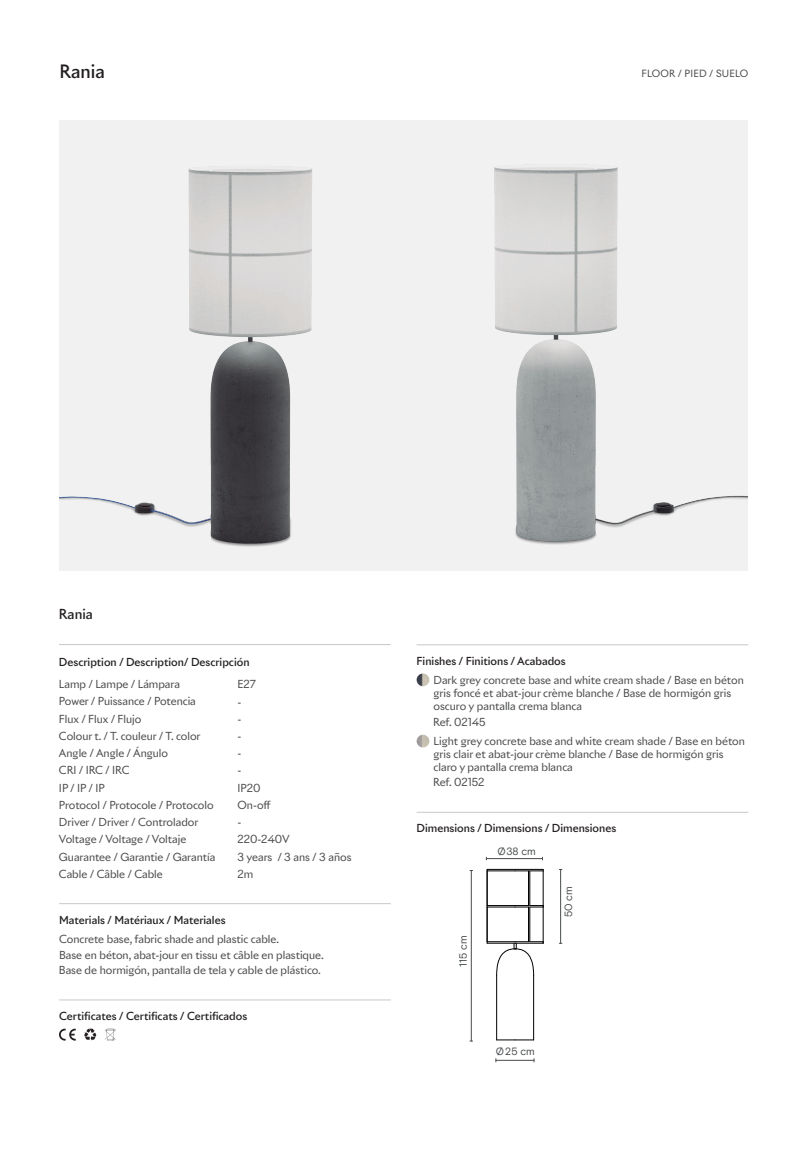
<style>
.page{position:relative;width:808px;height:1149px;background:#fff}
.page>*{position:absolute;margin:0;border:0;box-sizing:border-box;transform-origin:0 0}
.Header_Family_Name{font:500 18px "Riviera Nights";color:#231f20}
.Lamp_Name{font:500 13.5px "Riviera Nights";color:#231f20}
.Body{font:10.8px/12.9px "Riviera Nights";color:#4b4c4d}
.Lista{font:10.8px "Riviera Nights";color:#4b4c4d}
.t1{font:500 10.8px "Riviera Nights";color:#231f20}
.Lista_Data{font:10.8px "Riviera Nights";color:#4b4c4d}
.t2{font:10.5px "Basis Grotesque Arabic Pro";color:#484b4d}
.Family_Type{font:9.75px "Riviera Nights";letter-spacing:.025em;color:#4b4c4d}
</style>
<div class="page">
<img style="left:473px;top:120px;width:275px;height:450px">
<img style="left:60px;top:120px;width:413px;height:450px">
<hr style="left:417px;top:644px;width:331px;height:1px;background:#c7c8ca">
<svg style="left:417px;top:673px;width:12px;height:13px"></svg>
<svg style="left:417px;top:734px;width:12px;height:13px"></svg>
<hr style="left:59px;top:999px;width:332px;height:1px;background:#c7c8ca">
<svg style="left:59px;top:1028px;width:17px;height:12px"></svg>
<svg style="left:84px;top:1028px;width:12px;height:12px"></svg>
<svg style="left:105px;top:1028px;width:11px;height:12px"></svg>
<hr style="left:59px;top:903px;width:332px;height:1px;background:#c7c8ca">
<hr style="left:59px;top:644px;width:332px;height:1px;background:#c7c8ca">
<hr style="left:533px;top:975px;width:1px;height:64px;background:#000001">
<hr style="left:496px;top:975px;width:1px;height:64px;background:#000001">
<hr style="left:543px;top:870px;width:1px;height:72px;background:#000001">
<hr style="left:528px;top:906px;width:1px;height:35px;background:#000001">
<hr style="left:528px;top:870px;width:1px;height:35px;background:#000001">
<hr style="left:529px;top:870px;width:1px;height:35px;background:#000001">
<hr style="left:529px;top:906px;width:1px;height:35px;background:#000001">
<hr style="left:487px;top:869px;width:1px;height:73px;background:#000001">
<svg style="left:487px;top:869px;width:57px;height:2px"></svg>
<svg style="left:487px;top:905px;width:57px;height:2px"></svg>
<svg style="left:497px;top:1039px;width:37px;height:1px"></svg>
<svg style="left:487px;top:941px;width:57px;height:34px"></svg>
<hr style="left:487px;top:868px;width:56px;height:1px;background:#000001">
<hr style="left:471px;top:870px;width:1px;height:170px;background:#484b4d">
<hr style="left:560px;top:869px;width:1px;height:74px;background:#484b4d">
<hr style="left:486px;top:858px;width:56px;height:1px;background:#484b4d">
<hr style="left:496px;top:1059px;width:38px;height:1px;background:#484b4d">
<hr style="left:417px;top:811px;width:331px;height:1px;background:#c7c8ca">
<p class="Header_Family_Name" style="left:60px;top:60px;width:47px">Rania</p>
<p class="Family_Type" style="left:641px;top:67px;width:108px">FLOOR / PIED / SUELO</p>
<p class="Lamp_Name" style="left:59px;top:604px;width:35px">Rania</p>
<h4 class="t1" style="left:59px;top:654px;width:192px">Description / Description/ Descripción</h4>
<p class="Lista" style="left:59px;top:677px;width:122px">Lamp / Lampe / Lámpara</p>
<p class="Lista" style="left:59px;top:694px;width:138px">Power / Puissance / Potencia</p>
<p class="Lista" style="left:59px;top:711px;width:84px">Flux / Flux / Flujo</p>
<p class="Lista" style="left:59px;top:728px;width:143px">Colour t. / T. couleur / T. color</p>
<p class="Lista" style="left:59px;top:746px;width:111px">Angle / Angle / Ángulo</p>
<p class="Lista" style="left:59px;top:763px;width:72px">CRI / IRC / IRC</p>
<p class="Lista" style="left:59px;top:780px;width:47px">IP / IP / IP</p>
<p class="Lista" style="left:59px;top:797px;width:156px">Protocol / Protocole / Protocolo</p>
<p class="Lista" style="left:59px;top:815px;width:141px">Driver / Driver / Controlador</p>
<p class="Lista" style="left:59px;top:832px;width:129px">Voltage / Voltage / Voltaje</p>
<p class="Lista" style="left:59px;top:849px;width:158px">Guarantee / Garantie / Garantía</p>
<p class="Lista" style="left:59px;top:866px;width:105px">Cable / Câble / Cable</p>
<p class="Lista_Data" style="left:238px;top:677px;width:20px">E27</p>
<p class="Lista_Data" style="left:238px;top:694px;width:6px">-</p>
<p class="Lista_Data" style="left:238px;top:711px;width:6px">-</p>
<p class="Lista_Data" style="left:238px;top:728px;width:6px">-</p>
<p class="Lista_Data" style="left:238px;top:746px;width:6px">-</p>
<p class="Lista_Data" style="left:238px;top:763px;width:6px">-</p>
<p class="Lista_Data" style="left:238px;top:780px;width:25px">IP20</p>
<p class="Lista_Data" style="left:238px;top:797px;width:35px">On-off</p>
<p class="Lista_Data" style="left:238px;top:815px;width:6px">-</p>
<p class="Lista_Data" style="left:238px;top:832px;width:54px">220-240V</p>
<p class="Lista_Data" style="left:238px;top:849px;width:115px">3 years / 3 ans / 3 años</p>
<p class="Lista_Data" style="left:238px;top:866px;width:17px">2m</p>
<h4 class="t1" style="left:59px;top:912px;width:168px">Materials / Matériaux / Materiales</h4>
<p class="Body" style="left:59px;top:932px;width:222px">Concrete base, fabric shade and plastic cable.</p>
<p class="Body" style="left:59px;top:947px;width:266px">Base en béton, abat-jour en tissu et câble en plastique.</p>
<p class="Body" style="left:59px;top:963px;width:263px">Base de hormigón, pantalla de tela y cable de plástico.</p>
<h4 class="t1" style="left:59px;top:1008px;width:190px">Certificates / Certificats / Certificados</h4>
<h4 class="t1" style="left:417px;top:653px;width:151px">Finishes / Finitions / Acabados</h4>
<p class="Body" style="left:434px;top:673px;width:312px">Dark grey concrete base and white cream shade / Base en béton gris foncé et abat-jour crème blanche / Base de hormigón gris oscuro y pantalla crema blanca</p>
<p class="Body" style="left:434px;top:734px;width:313px">Light grey concrete base and white cream shade / Base en béton gris clair et abat-jour crème blanche / Base de hormigón gris claro y pantalla crema blanca</p>
<p class="Body" style="left:433px;top:714px;width:54px">Ref. 02145</p>
<p class="Body" style="left:433px;top:775px;width:53px">Ref. 02152</p>
<h4 class="t1" style="left:417px;top:821px;width:201px">Dimensions / Dimensions / Dimensiones</h4>
<p class="t2" style="left:457px;top:966px;width:33px;rotate:-90deg">115 cm</p>
<p class="t2" style="left:497px;top:844px;width:40px">Ø38 cm</p>
<p class="t2" style="left:562px;top:917px;width:33px;rotate:-90deg">50 cm</p>
<p class="t2" style="left:496px;top:1044px;width:40px">Ø25 cm</p>
</div>
